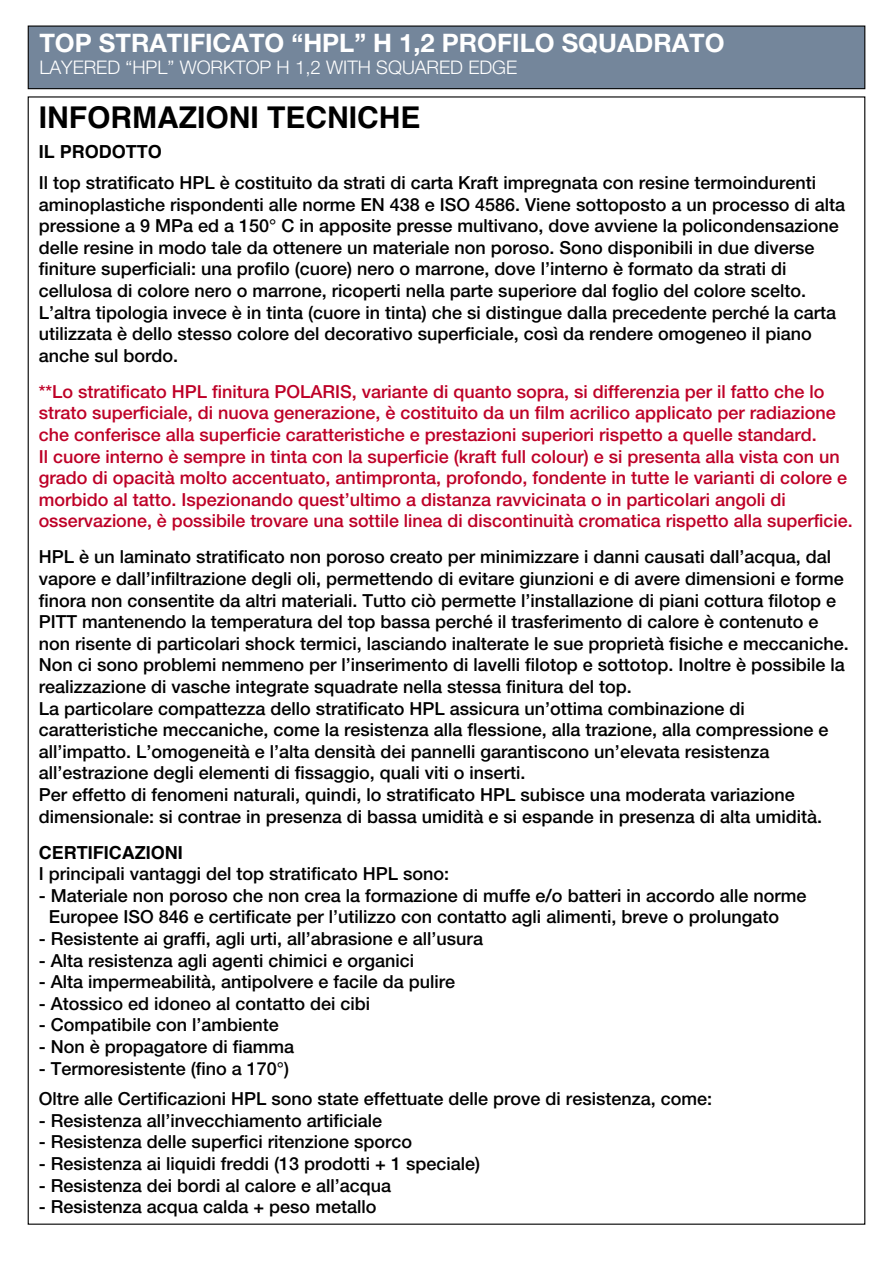
<style>
.page{position:relative;width:893px;height:1263px;background:#fff}
.page>*{position:absolute;margin:0;border:0;box-sizing:border-box;transform-origin:0 0}
.t1{font:700 30px "Helvetica";color:#000}
.t2{font:700 25.5px "Helvetica Neue LT Pro";color:#fff}
.t3{font:300 18.75px "Helvetica Neue LT Pro";color:#fff}
.t4{font:500 18px/21.6px "Helvetica Neue LT Std";color:#000}
.t5{font:500 18px/21.6px "Helvetica Neue LT Std";color:#be0027}
.t6{font:700 18px "Helvetica";color:#000}
</style>
<div class="page">
<div style="left:28px;top:26px;width:837px;height:63px;background:#74869b;border:1px solid #000"></div>
<h2 class="t2" style="left:39px;top:27px;width:687px">TOP STRATIFICATO “HPL” H 1,2 PROFILO SQUADRATO</h2>
<p class="t3" style="left:39px;top:56px;width:479px">LAYERED “HPL” WORKTOP H 1,2 WITH SQUARED EDGE</p>
<h1 class="t1" style="left:39px;top:98px;width:383px">INFORMAZIONI TECNICHE</h1>
<p class="t6" style="left:39px;top:141px;width:125px">IL PRODOTTO</p>
<p class="t4" style="left:39px;top:172px;width:808px">Il top stratificato HPL è costituito da strati di carta Kraft impregnata con resine termoindurenti aminoplastiche rispondenti alle norme EN 438 e ISO 4586. Viene sottoposto a un processo di alta pressione a 9 MPa ed a 150° C in apposite presse multivano, dove avviene la policondensazione delle resine in modo tale da ottenere un materiale non poroso. Sono disponibili in due diverse finiture superficiali: una profilo (cuore) nero o marrone, dove l’interno è formato da strati di cellulosa di colore nero o marrone, ricoperti nella parte superiore dal foglio del colore scelto.<br>L’altra tipologia invece è in tinta (cuore in tinta) che si distingue dalla precedente perché la carta utilizzata è dello stesso colore del decorativo superficiale, così da rendere omogeneo il piano anche sul bordo.</p>
<p class="t5" style="left:39px;top:380px;width:815px">**Lo stratificato HPL finitura POLARIS, variante di quanto sopra, si differenzia per il fatto che lo strato superficiale, di nuova generazione, è costituito da un film acrilico applicato per radiazione che conferisce alla superficie caratteristiche e prestazioni superiori rispetto a quelle standard.<br>Il cuore interno è sempre in tinta con la superficie (kraft full colour) e si presenta alla vista con un grado di opacità molto accentuato, antimpronta, profondo, fondente in tutte le varianti di colore e morbido al tatto. Ispezionando quest’ultimo a distanza ravvicinata o in particolari angoli di osservazione, è possibile trovare una sottile linea di discontinuità cromatica rispetto alla superficie.</p>
<p class="t4" style="left:39px;top:546px;width:812px">HPL è un laminato stratificato non poroso creato per minimizzare i danni causati dall’acqua, dal vapore e dall’infiltrazione degli oli, permettendo di evitare giunzioni e di avere dimensioni e forme finora non consentite da altri materiali. Tutto ciò permette l’installazione di piani cottura filotop e PITT mantenendo la temperatura del top bassa perché il trasferimento di calore è contenuto e non risente di particolari shock termici, lasciando inalterate le sue proprietà fisiche e meccaniche.<br>Non ci sono problemi nemmeno per l’inserimento di lavelli filotop e sottotop. Inoltre è possibile la realizzazione di vasche integrate squadrate nella stessa finitura del top.<br>La particolare compattezza dello stratificato HPL assicura un’ottima combinazione di caratteristiche meccaniche, come la resistenza alla flessione, alla trazione, alla compressione e all’impatto. L’omogeneità e l’alta densità dei pannelli garantiscono un’elevata resistenza all’estrazione degli elementi di fissaggio, quali viti o inserti.<br>Per effetto di fenomeni naturali, quindi, lo stratificato HPL subisce una moderata variazione dimensionale: si contrae in presenza di bassa umidità e si espande in presenza di alta umidità.</p>
<p class="t6" style="left:39px;top:841px;width:145px">CERTIFICAZIONI</p>
<p class="t4" style="left:39px;top:863px;width:412px">I principali vantaggi del top stratificato HPL sono:</p>
<p class="t4" style="left:49px;top:884px;width:759px;text-indent:-10px">- Materiale non poroso che non crea la formazione di muffe e/o batteri in accordo alle norme<br>Europee ISO 846 e certificate per l’utilizzo con contatto agli alimenti, breve o prolungato</p>
<p class="t4" style="left:39px;top:928px;width:446px">- Resistente ai graffi, agli urti, all’abrasione e all’usura</p>
<p class="t4" style="left:39px;top:949px;width:377px">- Alta resistenza agli agenti chimici e organici</p>
<p class="t4" style="left:39px;top:971px;width:418px">- Alta impermeabilità, antipolvere e facile da pulire</p>
<p class="t4" style="left:39px;top:992px;width:333px">- Atossico ed idoneo al contatto dei cibi</p>
<p class="t4" style="left:39px;top:1014px;width:242px">- Compatibile con l’ambiente</p>
<p class="t4" style="left:39px;top:1036px;width:257px">- Non è propagatore di fiamma</p>
<p class="t4" style="left:39px;top:1053px;width:675px;line-height:30.6px">- Termoresistente (fino a 170°)<br>Oltre alle Certificazioni HPL sono state effettuate delle prove di resistenza, come:</p>
<p class="t4" style="left:39px;top:1109px;width:345px">- Resistenza all’invecchiamento artificiale</p>
<p class="t4" style="left:39px;top:1131px;width:375px">- Resistenza delle superfici ritenzione sporco</p>
<p class="t4" style="left:39px;top:1153px;width:443px">- Resistenza ai liquidi freddi (13 prodotti + 1 speciale)</p>
<p class="t4" style="left:39px;top:1174px;width:354px">- Resistenza dei bordi al calore e all’acqua</p>
<p class="t4" style="left:39px;top:1196px;width:339px">- Resistenza acqua calda + peso metallo</p>
</div>
